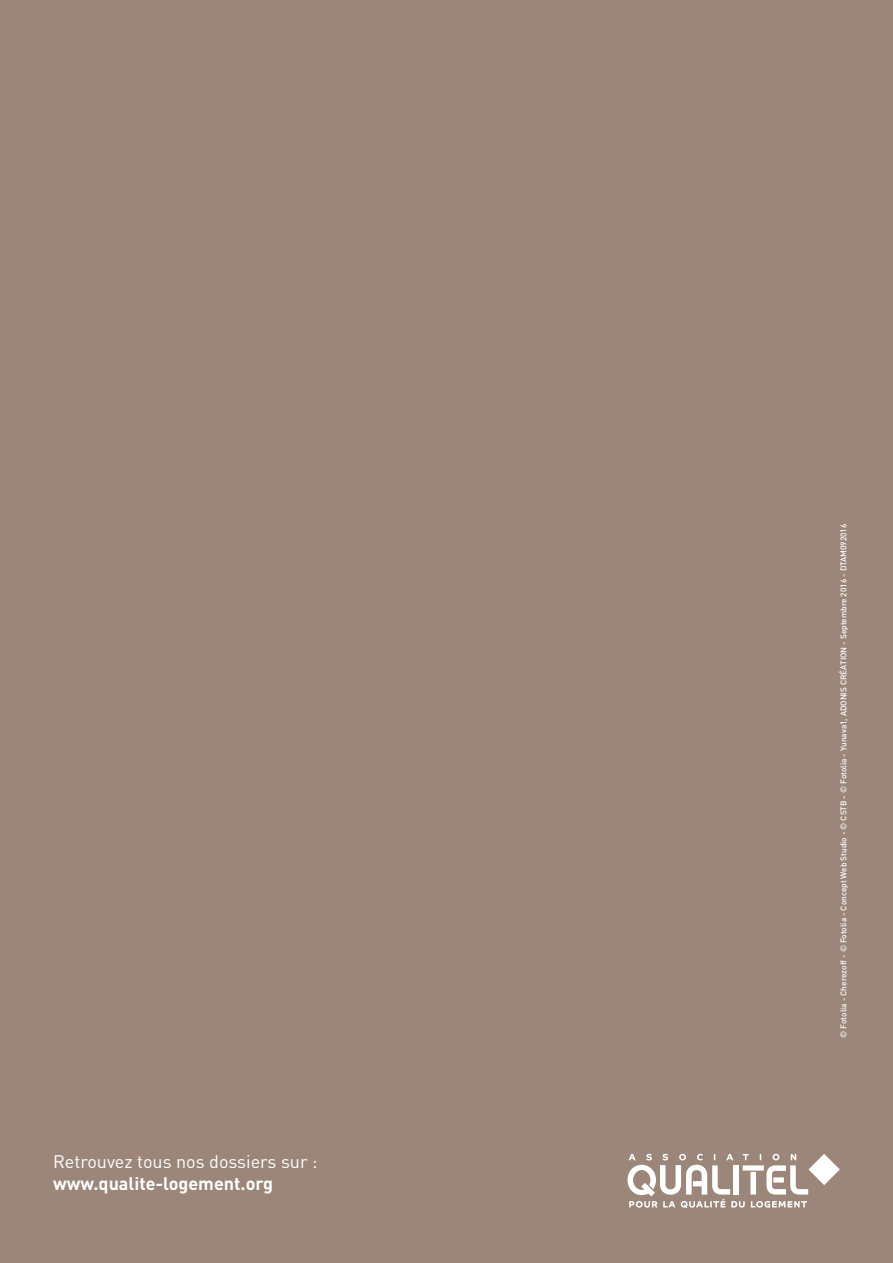
<style>
.page{position:relative;width:893px;height:1263px;background:#9b8679}
.page>*{position:absolute;margin:0;border:0;box-sizing:border-box;transform-origin:0 0}
.t1{font:18px "DIN";color:#fff}
.t2{font:700 18px "DIN";color:#fff}
.t3{font:500 8.25px "DIN";color:#fff}
</style>
<div class="page">
<svg style="left:627px;top:1154px;width:213px;height:54px"></svg>
<p class="t1" style="left:53px;top:1151px;width:266px">Retrouvez tous nos dossiers sur :</p>
<p class="t2" style="left:53px;top:1172px;width:221px">www.qualite-logement.org</p>
<p class="t3" style="left:838px;top:1037px;width:515px;rotate:-90deg">© Fotolia - Cherezoff - © Fotolia - Concept Web Studio - © CSTB - © Fotolia - Yunava1, ADONIS CRÉATION - Septembre 2016 - DTAM092016</p>
</div>
